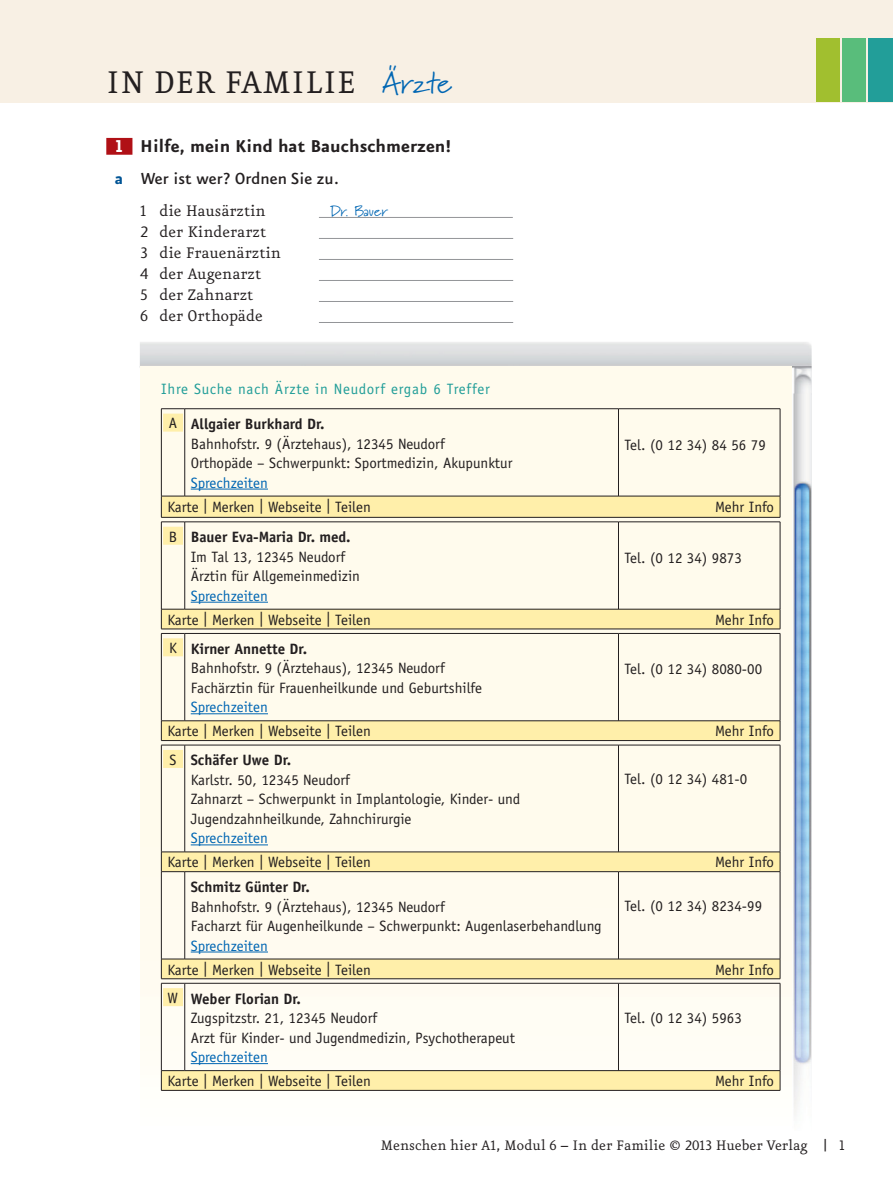
<style>
.page{position:relative;width:893px;height:1191px;background:#fff}
.page>*{position:absolute;margin:0;border:0;box-sizing:border-box;transform-origin:0 0}
.t1{font:37.5px "Eureka Pro";letter-spacing:.01em;color:#231f20}
.t2{font:700 20.55px "Eureka Sans Pro";color:#231f20}
.t3{font:500 19.05px "Eureka Sans Pro";color:#231f20}
.t4{font:18.3px/21px "Eureka Pro";color:#231f20}
.t5{font:16.5px "Eureka Pro";color:#231f20}
.t6{font:15px/19.5px "Officina Sans LT";color:#231f20}
.t7{font:15px "Officina Sans LT";color:#0066b3}
.t8{font:15px "Officina Sans LT";letter-spacing:.05em;color:#229e99}
.t9{font:700 15px "Officina Sans LT";color:#231f20}
.t10{font:15px "Marydale";color:#0066b3}
.t11{font:12.9px "Eureka Pro";color:#231f20;scale:1.28 1}
.s1{font-family:"Marydale";font-size:30.45px;color:#0066b3}
.s2{color:#fff}
.s3{font-weight:700;color:#005495}
.s4{font-weight:700}
.s5{font-family:"Eureka Sans Pro";font-size:16.5px}
</style>
<div class="page">
<div style="left:0;top:0;width:893px;height:102px;background:#f8f0e4"></div>
<div style="left:869px;top:38px;width:24px;height:64px;background:#229e99"></div>
<div style="left:816px;top:38px;width:23px;height:64px;background:#a1bf2f"></div>
<div style="left:843px;top:38px;width:23px;height:64px;background:#59bd7b"></div>
<div style="left:106px;top:138px;width:26px;height:17px;background:#b01016"></div>
<hr style="left:319px;top:217px;width:194px;height:1px;background:#939598">
<hr style="left:319px;top:238px;width:194px;height:1px;background:#939598">
<hr style="left:319px;top:259px;width:194px;height:1px;background:#939598">
<hr style="left:319px;top:280px;width:194px;height:1px;background:#939598">
<hr style="left:319px;top:301px;width:194px;height:1px;background:#939598">
<hr style="left:319px;top:322px;width:194px;height:1px;background:#939598">
<img style="left:140px;top:342px;width:672px;height:51px">
<img style="left:793px;top:393px;width:19px;height:722px">
<div style="left:140px;top:367px;width:652px;height:724px;background:#fffbed"></div>
<svg style="left:162px;top:497px;width:618px;height:593px;fill:#fffbed"></svg>
<svg style="left:161px;top:408px;width:24px;height:1px"></svg>
<hr style="left:161px;top:409px;width:1px;height:87px;background:#231f20">
<hr style="left:185px;top:408px;width:433px;height:1px;background:#231f20">
<hr style="left:184px;top:409px;width:1px;height:87px;background:#231f20">
<hr style="left:618px;top:408px;width:162px;height:1px;background:#231f20">
<hr style="left:618px;top:409px;width:1px;height:87px;background:#231f20">
<hr style="left:780px;top:409px;width:1px;height:87px;background:#231f20">
<hr style="left:185px;top:496px;width:595px;height:1px;background:#231f20">
<svg style="left:780px;top:496px;width:1px;height:21px"></svg>
<hr style="left:161px;top:517px;width:619px;height:1px;background:#231f20">
<svg style="left:161px;top:496px;width:24px;height:26px"></svg>
<hr style="left:161px;top:522px;width:1px;height:87px;background:#231f20">
<hr style="left:185px;top:521px;width:433px;height:1px;background:#231f20">
<hr style="left:184px;top:522px;width:1px;height:87px;background:#231f20">
<hr style="left:618px;top:521px;width:162px;height:1px;background:#231f20">
<hr style="left:618px;top:522px;width:1px;height:87px;background:#231f20">
<hr style="left:780px;top:522px;width:1px;height:87px;background:#231f20">
<hr style="left:185px;top:609px;width:595px;height:1px;background:#231f20">
<svg style="left:780px;top:609px;width:1px;height:20px"></svg>
<hr style="left:161px;top:628px;width:619px;height:1px;background:#231f20">
<svg style="left:161px;top:609px;width:24px;height:25px"></svg>
<hr style="left:161px;top:633px;width:1px;height:87px;background:#231f20">
<hr style="left:185px;top:633px;width:433px;height:1px;background:#231f20">
<hr style="left:184px;top:633px;width:1px;height:87px;background:#231f20">
<hr style="left:618px;top:633px;width:162px;height:1px;background:#231f20">
<hr style="left:618px;top:633px;width:1px;height:87px;background:#231f20">
<hr style="left:780px;top:633px;width:1px;height:87px;background:#231f20">
<hr style="left:185px;top:720px;width:595px;height:1px;background:#231f20">
<svg style="left:780px;top:721px;width:1px;height:19px"></svg>
<hr style="left:161px;top:740px;width:619px;height:1px;background:#231f20">
<svg style="left:161px;top:720px;width:24px;height:26px"></svg>
<hr style="left:161px;top:745px;width:1px;height:106px;background:#231f20">
<hr style="left:185px;top:745px;width:433px;height:1px;background:#231f20">
<hr style="left:184px;top:745px;width:1px;height:106px;background:#231f20">
<hr style="left:618px;top:745px;width:162px;height:1px;background:#231f20">
<hr style="left:618px;top:745px;width:1px;height:106px;background:#231f20">
<hr style="left:780px;top:745px;width:1px;height:106px;background:#231f20">
<hr style="left:185px;top:851px;width:595px;height:1px;background:#231f20">
<svg style="left:780px;top:852px;width:1px;height:19px"></svg>
<svg style="left:161px;top:851px;width:24px;height:21px"></svg>
<hr style="left:161px;top:872px;width:1px;height:87px;background:#231f20">
<hr style="left:185px;top:871px;width:433px;height:1px;background:#231f20">
<hr style="left:184px;top:872px;width:1px;height:87px;background:#231f20">
<hr style="left:618px;top:871px;width:162px;height:1px;background:#231f20">
<hr style="left:618px;top:872px;width:1px;height:87px;background:#231f20">
<hr style="left:780px;top:872px;width:1px;height:87px;background:#231f20">
<hr style="left:185px;top:958px;width:595px;height:1px;background:#231f20">
<svg style="left:780px;top:959px;width:1px;height:19px"></svg>
<hr style="left:161px;top:978px;width:619px;height:1px;background:#231f20">
<svg style="left:161px;top:958px;width:24px;height:26px"></svg>
<hr style="left:161px;top:983px;width:1px;height:87px;background:#231f20">
<hr style="left:185px;top:983px;width:433px;height:1px;background:#231f20">
<hr style="left:184px;top:983px;width:1px;height:87px;background:#231f20">
<hr style="left:618px;top:983px;width:162px;height:1px;background:#231f20">
<hr style="left:618px;top:983px;width:1px;height:87px;background:#231f20">
<hr style="left:780px;top:983px;width:1px;height:87px;background:#231f20">
<svg style="left:161px;top:1070px;width:24px;height:20px"></svg>
<hr style="left:185px;top:1070px;width:595px;height:1px;background:#231f20">
<svg style="left:780px;top:1070px;width:1px;height:20px"></svg>
<hr style="left:161px;top:1090px;width:619px;height:1px;background:#231f20">
<div style="left:163px;top:413px;width:20px;height:18px;background:#ffefaa"></div>
<hr style="left:191px;top:489px;width:77px;height:1px;background:#0066b3">
<div style="left:163px;top:527px;width:20px;height:18px;background:#ffefaa"></div>
<hr style="left:191px;top:602px;width:77px;height:1px;background:#0066b3">
<div style="left:163px;top:638px;width:20px;height:18px;background:#ffefaa"></div>
<hr style="left:191px;top:713px;width:77px;height:1px;background:#0066b3">
<div style="left:163px;top:750px;width:20px;height:18px;background:#ffefaa"></div>
<hr style="left:191px;top:844px;width:77px;height:1px;background:#0066b3">
<hr style="left:191px;top:951px;width:77px;height:1px;background:#0066b3">
<div style="left:163px;top:988px;width:20px;height:18px;background:#ffefaa"></div>
<hr style="left:191px;top:1063px;width:77px;height:1px;background:#0066b3">
<h1 class="t1" style="left:106px;top:68px;width:347px">IN DER FAMILIE <span class="s1">Ärzte</span></h1>
<h2 class="t2" style="left:115px;top:133px;width:338px"><span class="s2">1</span> Hilfe, mein Kind hat Bauchschmerzen!</h2>
<p class="t3" style="left:115px;top:172px;width:225px"><span class="s3">a</span> Wer ist wer? Ordnen Sie zu.</p>
<p class="t4" style="left:140px;top:201px;width:127px">1 die Hausärztin</p>
<p class="t10" style="left:331px;top:201px;width:58px">Dr. Bauer</p>
<p class="t4" style="left:140px;top:222px;width:142px">2 der Kinderarzt<br>3 die Frauenärztin<br>4 der Augenarzt<br>5 der Zahnarzt<br>6 der Orthopäde</p>
<p class="t8" style="left:161px;top:383px;width:330px">Ihre Suche nach Ärzte in Neudorf ergab 6 Treffer</p>
<p class="t6" style="left:191px;top:415px;width:323px;text-indent:-22px">A <span class="s4">Allgaier Burkhard Dr.<br></span>Bahnhofstr. 9 (Ärztehaus), 12345 Neudorf<br>Orthopäde – Schwerpunkt: Sportmedizin, Akupunktur</p>
<p class="t7" style="left:191px;top:476px;width:79px">Sprechzeiten</p>
<p class="t6" style="left:624px;top:436px;width:143px">Tel. (0 12 34) 84 56 79</p>
<p class="t6" style="left:167px;top:498px;width:205px">Karte | Merken | Webseite | Teilen</p>
<p class="t6" style="left:715px;top:498px;width:60px">Mehr Info</p>
<p class="t6" style="left:191px;top:528px;width:171px;text-indent:-22px">B <span class="s4">Bauer Eva-Maria Dr. med.<br></span>Im Tal 13, 12345 Neudorf<br>Ärztin für Allgemeinmedizin</p>
<p class="t7" style="left:191px;top:590px;width:79px">Sprechzeiten</p>
<p class="t6" style="left:624px;top:549px;width:119px">Tel. (0 12 34) 9873</p>
<p class="t6" style="left:167px;top:611px;width:205px">Karte | Merken | Webseite | Teilen</p>
<p class="t6" style="left:715px;top:611px;width:60px">Mehr Info</p>
<p class="t6" style="left:191px;top:640px;width:293px;text-indent:-22px">K <span class="s4">Kirner Annette Dr.<br></span>Bahnhofstr. 9 (Ärztehaus), 12345 Neudorf<br>Fachärztin für Frauenheilkunde und Geburtshilfe</p>
<p class="t7" style="left:191px;top:701px;width:79px">Sprechzeiten</p>
<p class="t6" style="left:624px;top:661px;width:139px">Tel. (0 12 34) 8080-00</p>
<p class="t6" style="left:167px;top:722px;width:205px">Karte | Merken | Webseite | Teilen</p>
<p class="t6" style="left:715px;top:722px;width:60px">Mehr Info</p>
<p class="t6" style="left:191px;top:751px;width:331px;text-indent:-21px">S <span class="s4">Schäfer Uwe Dr.<br></span>Karlstr. 50, 12345 Neudorf<br>Zahnarzt – Schwerpunkt in Implantologie, Kinder- und Jugendzahnheilkunde, Zahnchirurgie</p>
<p class="t7" style="left:191px;top:832px;width:79px">Sprechzeiten</p>
<p class="t6" style="left:624px;top:770px;width:124px">Tel. (0 12 34) 481-0</p>
<p class="t6" style="left:167px;top:853px;width:205px">Karte | Merken | Webseite | Teilen</p>
<p class="t6" style="left:715px;top:853px;width:60px">Mehr Info</p>
<p class="t9" style="left:191px;top:881px;width:121px">Schmitz Günter Dr.</p>
<p class="t6" style="left:191px;top:898px;width:412px">Bahnhofstr. 9 (Ärztehaus), 12345 Neudorf<br>Facharzt für Augenheilkunde – Schwerpunkt: Augenlaserbehandlung</p>
<p class="t7" style="left:191px;top:939px;width:79px">Sprechzeiten</p>
<p class="t6" style="left:624px;top:897px;width:139px">Tel. (0 12 34) 8234-99</p>
<p class="t6" style="left:167px;top:961px;width:205px">Karte | Merken | Webseite | Teilen</p>
<p class="t6" style="left:715px;top:961px;width:60px">Mehr Info</p>
<p class="t6" style="left:191px;top:990px;width:326px;text-indent:-23px">W <span class="s4">Weber Florian Dr.<br></span>Zugspitzstr. 21, 12345 Neudorf<br>Arzt für Kinder- und Jugendmedizin, Psychotherapeut</p>
<p class="t7" style="left:191px;top:1051px;width:79px">Sprechzeiten</p>
<p class="t6" style="left:624px;top:1009px;width:119px">Tel. (0 12 34) 5963</p>
<p class="t6" style="left:167px;top:1072px;width:205px">Karte | Merken | Webseite | Teilen</p>
<p class="t6" style="left:715px;top:1072px;width:60px">Mehr Info</p>
<p class="t5" style="left:380px;top:1139px;width:428px">Menschen hier A1, Modul 6 – In der Familie © 2013 Hueber Verlag</p>
<p class="t11" style="left:823px;top:1139px;width:18px">| <span class="s5">1</span></p>
</div>
